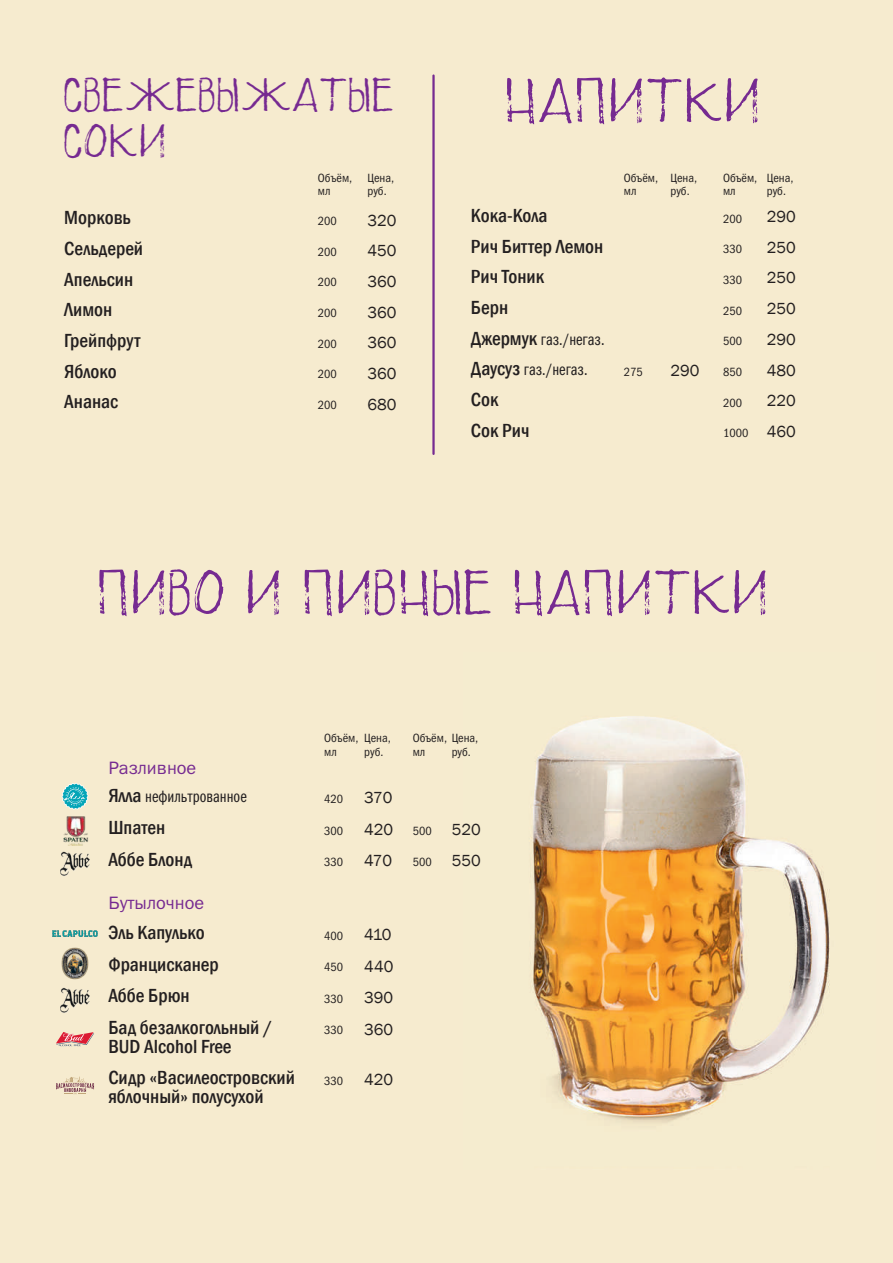
<style>
.page{position:relative;width:893px;height:1263px;background:#f6ebcf}
.page>*{position:absolute;margin:0;border:0;box-sizing:border-box;transform-origin:0 0}
.t1{font:63px "Sweet Saturday Sans";letter-spacing:.05em;color:#762a91}
.t2{font:47.4px "Sweet Saturday Sans";letter-spacing:.05em;color:#762a91}
.t3{font:500 condensed 19.5px/19.5px "Franklin Gothic";color:#231f20}
.t4{font:18px "Franklin Gothic Book ITC";color:#762a91}
.t5{font:16.5px "Franklin Gothic";color:#231f20}
.t6{font:16.5px "Franklin Gothic Book Cmp ITC";color:#231f20}
.t7{font:12px/13.5px "Franklin Gothic Book Cond ITC";color:#231f20}
.s1{font-family:"Franklin Gothic";font-weight:500;font-stretch:condensed;font-size:19.5px}
.s2{font-family:"Franklin Gothic";font-size:16.5px}
.s3{font-family:"Franklin Gothic Book Cond ITC";font-size:12px}
</style>
<div class="page">
<img style="left:530px;top:716px;width:300px;height:407px">
<img style="left:61px;top:947px;width:28px;height:33px">
<img style="left:63px;top:816px;width:25px;height:29px">
<svg style="left:56px;top:1032px;width:38px;height:14px"></svg>
<img style="left:60px;top:987px;width:30px;height:26px">
<img style="left:60px;top:851px;width:30px;height:25px">
<svg style="left:56px;top:1076px;width:38px;height:18px"></svg>
<svg style="left:62px;top:783px;width:26px;height:27px"></svg>
<hr style="left:432px;top:76px;width:3px;height:378px;background:#762a91">
<svg style="left:52px;top:930px;width:46px;height:7px"></svg>
<h2 class="t2" style="left:64px;top:68px;width:330px">свежевыжатые</h2>
<h1 class="t1" style="left:505px;top:65px;width:256px">напитки</h1>
<h2 class="t2" style="left:64px;top:115px;width:103px">соки</h2>
<p class="t7" style="left:318px;top:171px;width:36px">Объём, мл</p>
<p class="t7" style="left:368px;top:171px;width:28px">Цена, руб.</p>
<p class="t3" style="left:64px;top:208px;width:68px">Морковь</p>
<p class="t7" style="left:318px;top:214px;width:21px">200</p>
<p class="t5" style="left:368px;top:210px;width:31px">320</p>
<p class="t3" style="left:64px;top:239px;width:80px">Сельдерей</p>
<p class="t7" style="left:318px;top:245px;width:21px">200</p>
<p class="t5" style="left:368px;top:241px;width:31px">450</p>
<p class="t3" style="left:64px;top:269px;width:71px">Апельсин</p>
<p class="t7" style="left:318px;top:275px;width:21px">200</p>
<p class="t5" style="left:368px;top:271px;width:31px">360</p>
<p class="t3" style="left:64px;top:300px;width:50px">Лимон</p>
<p class="t7" style="left:318px;top:306px;width:21px">200</p>
<p class="t5" style="left:368px;top:302px;width:31px">360</p>
<p class="t3" style="left:64px;top:330px;width:78px">Грейпфрут</p>
<p class="t7" style="left:318px;top:337px;width:21px">200</p>
<p class="t5" style="left:368px;top:333px;width:31px">360</p>
<p class="t3" style="left:64px;top:361px;width:54px">Яблоко</p>
<p class="t7" style="left:318px;top:367px;width:21px">200</p>
<p class="t5" style="left:368px;top:363px;width:31px">360</p>
<p class="t3" style="left:64px;top:392px;width:55px">Ананас</p>
<p class="t7" style="left:318px;top:398px;width:21px">200</p>
<p class="t5" style="left:368px;top:394px;width:31px">680</p>
<p class="t7" style="left:624px;top:171px;width:36px">Объём, мл</p>
<p class="t7" style="left:670px;top:171px;width:28px">Цена, руб.</p>
<p class="t7" style="left:723px;top:171px;width:36px">Объём, мл</p>
<p class="t7" style="left:767px;top:171px;width:28px">Цена, руб.</p>
<p class="t3" style="left:471px;top:206px;width:78px">Кока-Кола</p>
<p class="t7" style="left:723px;top:212px;width:21px">200</p>
<p class="t5" style="left:767px;top:206px;width:31px">290</p>
<p class="t3" style="left:471px;top:236px;width:134px">Рич Биттер Лемон</p>
<p class="t7" style="left:723px;top:243px;width:21px">330</p>
<p class="t5" style="left:767px;top:237px;width:31px">250</p>
<p class="t3" style="left:471px;top:267px;width:75px">Рич Тоник</p>
<p class="t7" style="left:723px;top:273px;width:21px">330</p>
<p class="t5" style="left:767px;top:268px;width:31px">250</p>
<p class="t3" style="left:471px;top:298px;width:39px">Берн</p>
<p class="t7" style="left:723px;top:304px;width:21px">250</p>
<p class="t5" style="left:767px;top:298px;width:31px">250</p>
<p class="t6" style="left:471px;top:330px;width:135px"><span class="s1">Джермук</span> газ./негаз.</p>
<p class="t7" style="left:723px;top:335px;width:21px">500</p>
<p class="t5" style="left:767px;top:329px;width:31px">290</p>
<p class="t6" style="left:471px;top:361px;width:118px"><span class="s1">Даусуз</span> газ./негаз.</p>
<p class="t7" style="left:624px;top:365px;width:21px">275</p>
<p class="t5" style="left:670px;top:360px;width:31px">290</p>
<p class="t7" style="left:723px;top:365px;width:21px">850</p>
<p class="t5" style="left:767px;top:360px;width:31px">480</p>
<p class="t3" style="left:471px;top:390px;width:29px">Сок</p>
<p class="t7" style="left:723px;top:396px;width:21px">200</p>
<p class="t5" style="left:767px;top:390px;width:31px">220</p>
<p class="t3" style="left:471px;top:420px;width:60px">Сок Рич</p>
<p class="t7" style="left:723px;top:427px;width:74px">1000 <span class="s2">460</span></p>
<h1 class="t1" style="left:98px;top:557px;width:671px">пиво и пивные напитки</h1>
<p class="t7" style="left:324px;top:732px;width:36px">Объём, мл</p>
<p class="t7" style="left:364px;top:732px;width:28px">Цена, руб.</p>
<p class="t7" style="left:413px;top:732px;width:67px">Объём, Цена, мл</p>
<p class="t7" style="left:452px;top:745px;width:21px">руб.</p>
<p class="t4" style="left:108px;top:756px;width:89px">Разливное</p>
<p class="t6" style="left:108px;top:787px;width:140px"><span class="s1">Ялла</span> нефильтрованное</p>
<p class="t7" style="left:324px;top:792px;width:21px">420</p>
<p class="t5" style="left:364px;top:787px;width:30px">370</p>
<p class="t3" style="left:108px;top:817px;width:59px">Шпатен</p>
<p class="t7" style="left:324px;top:824px;width:21px">300</p>
<p class="t5" style="left:364px;top:819px;width:118px">420 <span class="s3">500</span> 520</p>
<p class="t3" style="left:108px;top:849px;width:86px">Аббе Блонд</p>
<p class="t7" style="left:324px;top:855px;width:21px">330</p>
<p class="t5" style="left:364px;top:851px;width:118px">470 <span class="s3">500</span> 550</p>
<p class="t4" style="left:108px;top:891px;width:97px">Бутылочное</p>
<p class="t3" style="left:108px;top:923px;width:98px">Эль Капулько</p>
<p class="t7" style="left:324px;top:929px;width:21px">400</p>
<p class="t5" style="left:364px;top:924px;width:29px">410</p>
<p class="t3" style="left:108px;top:954px;width:112px">Францисканер</p>
<p class="t7" style="left:324px;top:961px;width:21px">450</p>
<p class="t5" style="left:364px;top:956px;width:31px">440</p>
<p class="t3" style="left:108px;top:986px;width:83px">Аббе Брюн</p>
<p class="t7" style="left:324px;top:992px;width:21px">330</p>
<p class="t5" style="left:364px;top:987px;width:31px">390</p>
<p class="t3" style="left:108px;top:1017px;width:166px">Бад безалкогольный /<br>BUD Alcohol Free</p>
<p class="t7" style="left:324px;top:1024px;width:21px">330</p>
<p class="t5" style="left:364px;top:1019px;width:31px">360</p>
<p class="t3" style="left:108px;top:1067px;width:188px">Сидр «Василеостровский яблочный» полусухой</p>
<p class="t7" style="left:324px;top:1074px;width:21px">330</p>
<p class="t5" style="left:364px;top:1069px;width:31px">420</p>
</div>
